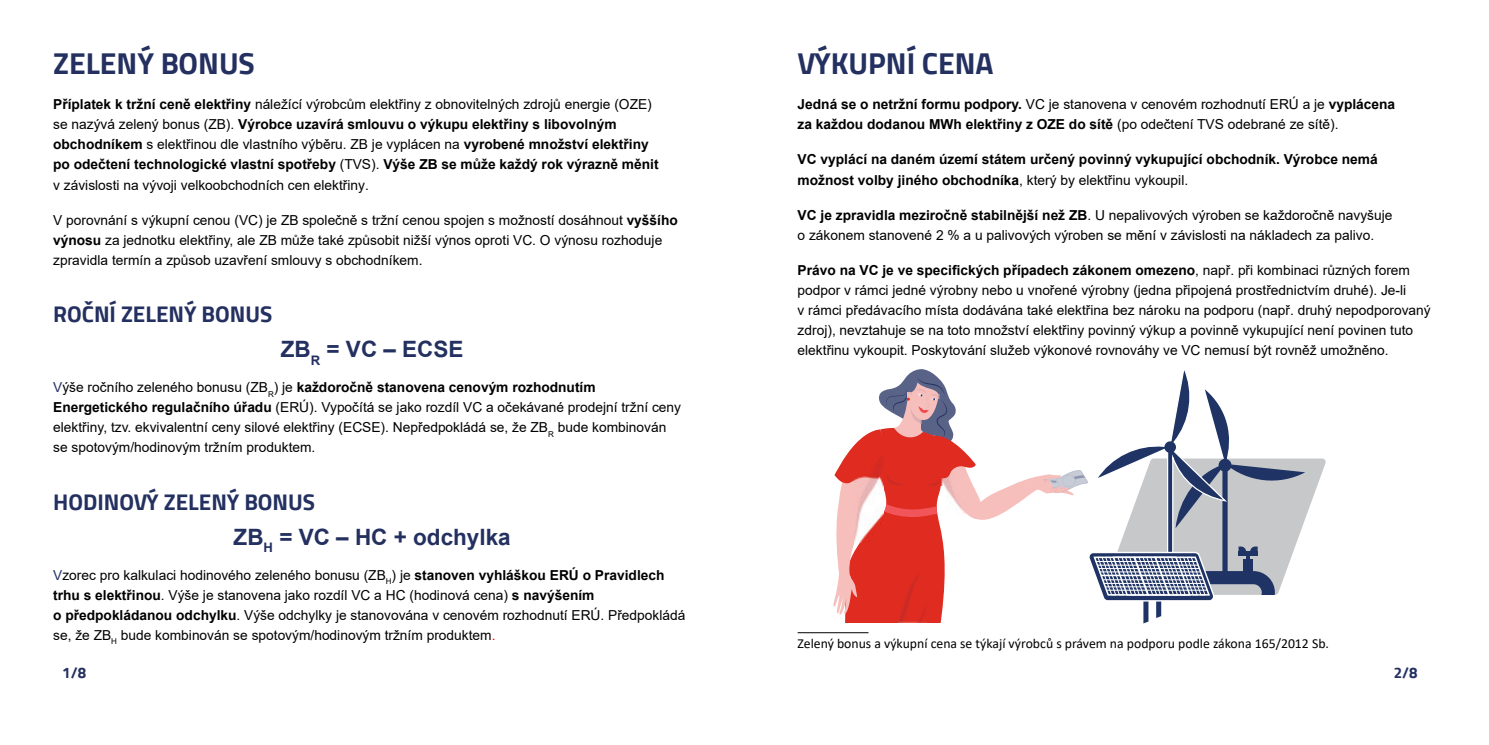
<style>
.page{position:relative;width:1489px;height:745px;background:#fff}
.page>*{position:absolute;margin:0;border:0;box-sizing:border-box;transform-origin:0 0}
.t1{font:700 30px "Cairo";color:#233060}
.t2{font:700 22.5px "Cairo";color:#233060}
.t3{font:700 22.5px "Arial";color:#233060}
.t4{font:700 15px "Cairo";color:#233060}
.t5{font:13.75px/20px "Arial";color:#000}
.t6{font:700 13.75px/20px "Arial";color:#000}
.t7{font:13.75px "Calibri";color:#000}
.s1{font-weight:400}
.s2{font-weight:700}
.s3{color:#233060}
.s4{color:#f00}
</style>
<div class="page">
<svg style="left:833px;top:369px;width:493px;height:254px"></svg>
<svg style="left:797px;top:632px;width:72px;height:1px"></svg>
<h1 class="t1" style="left:53px;top:47px;width:203px">ZELENÝ BONUS</h1>
<p class="t6" style="left:53px;top:96px;width:607px">Příplatek k tržní ceně elektřiny <span class="s1">náležící výrobcům elektřiny z obnovitelných zdrojů energie (OZE) se nazývá zelený bonus (ZB).</span> Výrobce uzavírá smlouvu o výkupu elektřiny s libovolným obchodníkem <span class="s1">s elektřinou dle vlastního výběru. ZB je vyplácen na</span> vyrobené množství elektřiny po odečtení technologické vlastní spotřeby <span class="s1">(TVS).</span> Výše ZB se může každý rok výrazně měnit <span class="s1">v závislosti na vývoji velkoobchodních cen elektřiny.</span></p>
<p class="t5" style="left:53px;top:211px;width:626px">V porovnání s výkupní cenou (VC) je ZB společně s tržní cenou spojen s možností dosáhnout <span class="s2">vyššího výnosu</span> za jednotku elektřiny, ale ZB může také způsobit nižší výnos oproti VC. O výnosu rozhoduje zpravidla termín a způsob uzavření smlouvy s obchodníkem.</p>
<h2 class="t2" style="left:53px;top:301px;width:221px">ROČNÍ ZELENÝ BONUS</h2>
<h2 class="t3" style="left:281px;top:341px;width:184px">ZB<sub>R</sub> = VC – ECSE</h2>
<p class="t5" style="left:53px;top:378px;width:629px"><span class="s3">V</span>ýše ročního zeleného bonusu (ZB<sub>R</sub>) je <span class="s2">každoročně stanovena cenovým rozhodnutím Energetického regulačního úřadu</span> (ERÚ). Vypočítá se jako rozdíl VC a očekávané prodejní tržní ceny elektřiny, tzv. ekvivalentní ceny silové elektřiny (ECSE). Nepředpokládá se, že ZB<sub>R</sub> bude kombinován se spotovým/hodinovým tržním produktem.</p>
<h2 class="t2" style="left:53px;top:488px;width:263px">HODINOVÝ ZELENÝ BONUS</h2>
<h2 class="t3" style="left:234px;top:528px;width:279px">ZB<sub>H</sub> = VC – HC + odchylka</h2>
<p class="t5" style="left:53px;top:566px;width:633px"><span class="s3">V</span>zorec pro kalkulaci hodinového zeleného bonusu (ZB<sub>H</sub>) je <span class="s2">stanoven vyhláškou ERÚ o Pravidlech trhu s elektřinou</span>. Výše je stanovena jako rozdíl VC a HC (hodinová cena) <span class="s2">s navýšením<br>o předpokládanou odchylku</span>. Výše odchylky je stanovována v cenovém rozhodnutí ERÚ. Předpokládá se, že ZB<sub>H</sub> bude kombinován se spotovým/hodinovým tržním produktem<span class="s4">.</span></p>
<p class="t4" style="left:62px;top:664px;width:25px">1/8</p>
<h1 class="t1" style="left:797px;top:47px;width:198px">VÝKUPNÍ CENA</h1>
<p class="t6" style="left:797px;top:96px;width:599px">Jedná se o netržní formu podpory. <span class="s1">VC je stanovena v cenovém rozhodnutí ERÚ a je</span> vyplácena za každou dodanou MWh elektřiny z OZE do sítě <span class="s1">(po odečtení TVS odebrané ze sítě).</span></p>
<p class="t6" style="left:797px;top:151px;width:581px">VC vyplácí na daném území státem určený povinný vykupující obchodník. Výrobce nemá možnost volby jiného obchodníka<span class="s1">, který by elektřinu vykoupil.</span></p>
<p class="t5" style="left:797px;top:206px;width:596px"><span class="s2">VC je zpravidla meziročně stabilnější než ZB</span>. U nepalivových výroben se každoročně navyšuje o zákonem stanovené 2 % a u palivových výroben se mění v závislosti na nákladech za palivo.</p>
<p class="t5" style="left:797px;top:261px;width:634px"><span class="s2">Právo na VC je ve specifických případech zákonem omezeno</span>, např. při kombinaci různých forem podpor v rámci jedné výrobny nebo u vnořené výrobny (jedna připojená prostřednictvím druhé). Je-li<br>v rámci předávacího místa dodávána také elektřina bez nároku na podporu (např. druhý nepodporovaný zdroj), nevztahuje se na toto množství elektřiny povinný výkup a povinně vykupující není povinen tuto elektřinu vykoupit. Poskytování služeb výkonové rovnováhy ve VC nemusí být rovněž umožněno.</p>
<p class="t7" style="left:797px;top:638px;width:533px">Zelený bonus a výkupní cena se týkají výrobců s právem na podporu podle zákona 165/2012 Sb.</p>
<p class="t4" style="left:1393px;top:664px;width:25px">2/8</p>
</div>
